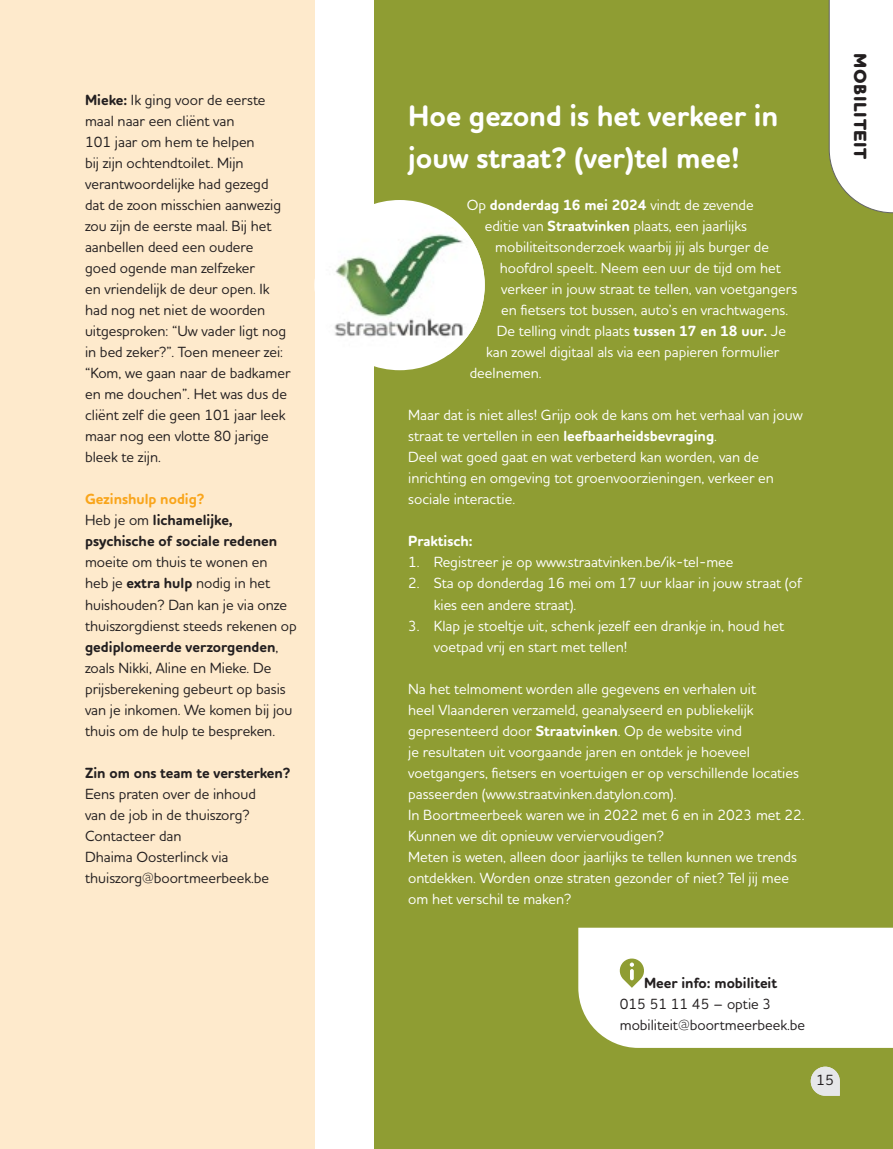
<style>
.page{position:relative;width:893px;height:1149px;background:#fff}
.page>*{position:absolute;margin:0;border:0;box-sizing:border-box;transform-origin:0 0}
.t1{font:700 30px/42px "Houschka Rounded";color:#fff}
.t2{font:800 18px "Houschka Rounded";letter-spacing:.035em;color:#231f20}
.t3{font:500 15px/21px "Houschka Rounded";color:#fff}
.t4{font:500 15px/21px "Houschka Rounded";color:#231f20}
.t5{font:700 15px/21px "Houschka Rounded";color:#231f20}
.t6{font:700 15px "Houschka Rounded";color:#fff}
.s1{font-weight:700}
.s2{color:#f9a51b}
.s3{font-weight:500}
</style>
<div class="page">
<div style="left:374px;top:0;width:519px;height:1148px;background:#8f9d33"></div>
<div style="left:0;top:0;width:315px;height:1148px;background:#feeacc"></div>
<svg style="left:811px;top:1066px;width:29px;height:29px"></svg>
<div style="left:315px;top:200px;width:170px;height:170px;background:#fff;border-radius:50%"></div>
<img style="left:334px;top:215px;width:151px;height:139px">
<svg style="left:829px;top:0;width:64px;height:213px;background:#f5f6ef"></svg>
<div style="left:578px;top:927px;width:315px;height:120px;background:#fff"></div>
<p class="t4" style="left:85px;top:89px;width:207px"><span class="s1">Mieke:</span> Ik ging voor de eerste maal naar een cliënt van<br>101 jaar om hem te helpen<br>bij zijn ochtendtoilet. Mijn verantwoordelijke had gezegd dat de zoon misschien aanwezig zou zijn de eerste maal. Bij het aanbellen deed een oudere<br>goed ogende man zelfzeker<br>en vriendelijk de deur open. Ik had nog net niet de woorden uitgesproken: “Uw vader ligt nog in bed zeker?”. Toen meneer zei: “Kom, we gaan naar de badkamer en me douchen”. Het was dus de cliënt zelf die geen 101 jaar leek maar nog een vlotte 80 jarige bleek te zijn.</p>
<p class="t5" style="left:85px;top:489px;width:194px"><span class="s2">Gezinshulp nodig?<br></span><span class="s3">Heb je om</span> lichamelijke, psychische of sociale redenen</p>
<p class="t4" style="left:85px;top:551px;width:213px">moeite om thuis te wonen en<br>heb je <span class="s1">extra hulp</span> nodig in het huishouden? Dan kan je via onze thuiszorgdienst steeds rekenen op <span class="s1">gediplomeerde verzorgenden</span>, zoals Nikki, Aline en Mieke. De prijsberekening gebeurt op basis van je inkomen. We komen bij jou thuis om de hulp te bespreken.</p>
<p class="t5" style="left:85px;top:762px;width:207px">Zin om ons team te versterken?</p>
<p class="t4" style="left:85px;top:782px;width:186px">Eens praten over de inhoud van de job in de thuiszorg?<br>Contacteer dan<br>Dhaima Oosterlinck via thuiszorg@boortmeerbeek.be</p>
<h1 class="t1" style="left:408px;top:95px;width:371px">Hoe gezond is het verkeer in jouw straat? (ver)tel mee!</h1>
<p class="t6" style="left:467px;top:195px;width:289px"><span class="s3">Op</span> donderdag 16 mei 2024 <span class="s3">vindt de zevende</span></p>
<p class="t3" style="left:485px;top:215px;width:264px">editie van <span class="s1">Straatvinken</span> plaats, een jaarlijks</p>
<p class="t3" style="left:495px;top:236px;width:275px">mobiliteitsonderzoek waarbij jij als burger de</p>
<p class="t3" style="left:500px;top:257px;width:283px">hoofdrol speelt. Neem een uur de tijd om het</p>
<p class="t3" style="left:501px;top:278px;width:298px">verkeer in jouw straat te tellen, van voetgangers</p>
<p class="t3" style="left:501px;top:299px;width:288px">en fietsers tot bussen, auto’s en vrachtwagens.</p>
<p class="t3" style="left:497px;top:320px;width:291px">De telling vindt plaats <span class="s1">tussen 17 en 18 uur.</span> Je</p>
<p class="t3" style="left:486px;top:341px;width:295px">kan zowel digitaal als via een papieren formulier</p>
<p class="t3" style="left:470px;top:362px;width:73px">deelnemen.</p>
<p class="t3" style="left:408px;top:404px;width:396px">Maar dat is niet alles! Grijp ook de kans om het verhaal van jouw straat te vertellen in een <span class="s1">leefbaarheidsbevraging</span>.<br>Deel wat goed gaat en wat verbeterd kan worden, van de inrichting en omgeving tot groenvoorzieningen, verkeer en sociale interactie.</p>
<p class="t6" style="left:408px;top:531px;width:66px">Praktisch:</p>
<p class="t3" style="left:408px;top:551px;width:327px">1. Registreer je op www.straatvinken.be/ik-tel-mee</p>
<p class="t3" style="left:434px;top:572px;width:370px;text-indent:-26px">2. Sta op donderdag 16 mei om 17 uur klaar in jouw straat (of kies een andere straat).</p>
<p class="t3" style="left:434px;top:614px;width:352px;text-indent:-26px">3. Klap je stoeltje uit, schenk jezelf een drankje in, houd het voetpad vrij en start met tellen!</p>
<p class="t3" style="left:408px;top:677px;width:398px">Na het telmoment worden alle gegevens en verhalen uit<br>heel Vlaanderen verzameld, geanalyseerd en publiekelijk gepresenteerd door <span class="s1">Straatvinken</span>. Op de website vind<br>je resultaten uit voorgaande jaren en ontdek je hoeveel voetgangers, fietsers en voertuigen er op verschillende locaties passeerden (www.straatvinken.datylon.com).<br>In Boortmeerbeek waren we in 2022 met 6 en in 2023 met 22.<br>Kunnen we dit opnieuw verviervoudigen?<br>Meten is weten, alleen door jaarlijks te tellen kunnen we trends ontdekken. Worden onze straten gezonder of niet? Tel jij mee om het verschil te maken?</p>
<p class="t2" style="left:872px;top:53px;width:108px;rotate:90deg">MOBILITEIT</p>
<p class="t5" style="left:644px;top:972px;width:135px">Meer info: mobiliteit</p>
<p class="t4" style="left:620px;top:992px;width:187px">015 51 11 45 – optie 3 mobiliteit@boortmeerbeek.be</p>
<p class="t4" style="left:816px;top:1068px;width:19px">15</p>
</div>
